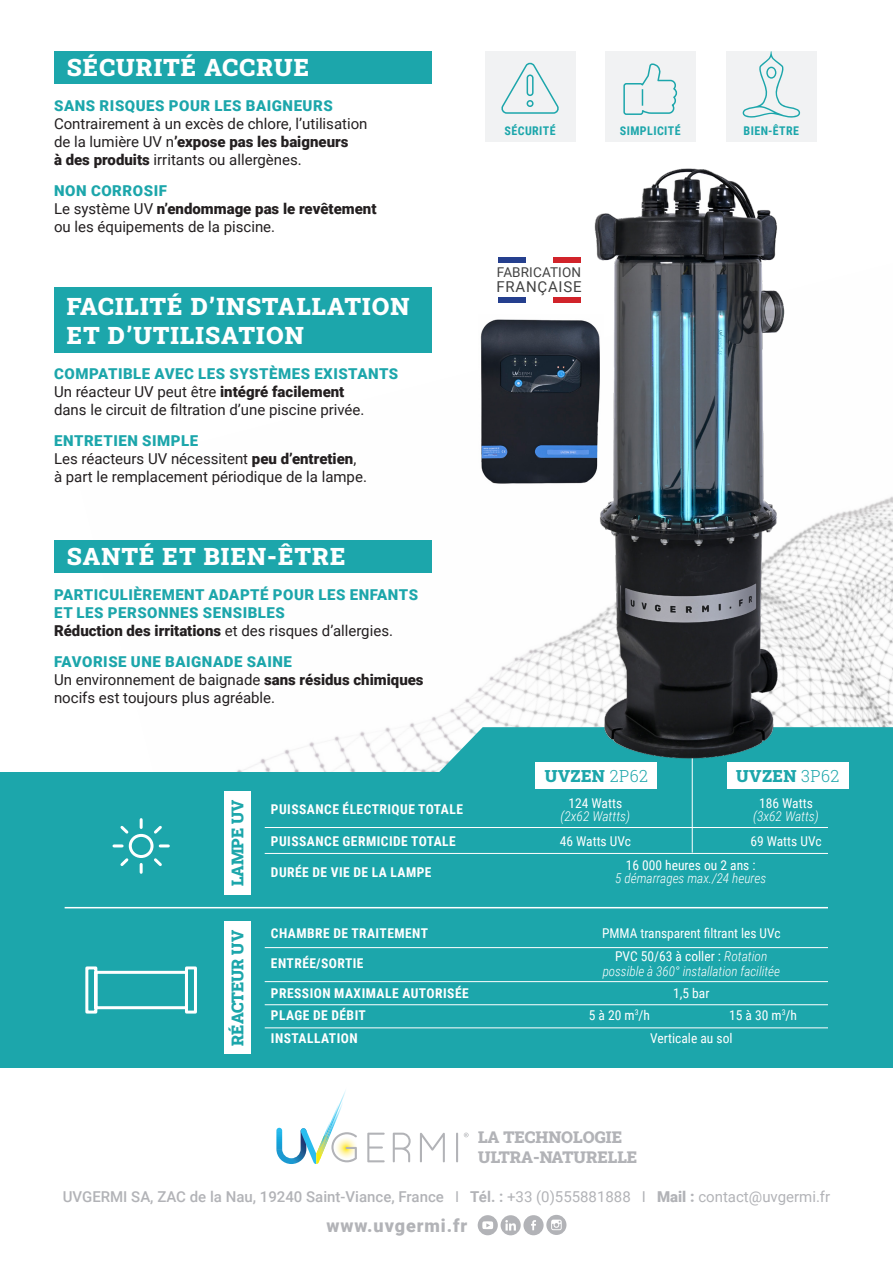
<style>
.page{position:relative;width:893px;height:1263px;background:#fff}
.page>*{position:absolute;margin:0;border:0;box-sizing:border-box;transform-origin:0 0}
.t1{font:900 24px "Roboto Slab";letter-spacing:.05em;color:#fff}
.t2{font:900 18px "Roboto";letter-spacing:.05em;color:#b2b3b7}
.t3{font:900 16.8px "Roboto Slab";letter-spacing:.025em;color:#1ca6ab}
.t4{font:900 16.5px "Roboto Slab";color:#1ca6ab}
.t5{font:900 16.35px "Roboto Slab";color:#b2b3b7}
.t6{font:15px "Roboto";color:#231f20}
.t7{font:900 15px "Roboto";letter-spacing:.035em;color:#1ca6ab}
.t8{font:500 15px "Roboto";color:#b2b3b7}
.t9{font:900 15px "Roboto";color:#231f20}
.t10{font:15px "Roboto";letter-spacing:.05em;color:#424242}
.t11{font:700 13.5px "Roboto Condensed";letter-spacing:.035em;color:#fff}
.t12{font:13.5px "Roboto Condensed";color:#fff}
.t13{font:italic 300 13.5px "Roboto Condensed";color:#fff}
.t14{font:13.5px "Roboto";letter-spacing:.01em;color:#424242}
.t15{font:700 12px "Roboto Condensed";letter-spacing:.035em;color:#1ca6ab}
.s1{font-weight:400}
.s2{font-weight:900}
.s3{font-weight:300}
.s4{font-weight:300;font-style:italic}
.s5{font-weight:700}
</style>
<div class="page">
<img style="left:237px;top:302px;width:348px;height:470px">
<div style="left:54px;top:287px;width:378px;height:33px;background:#1ca6ab"></div>
<div style="left:54px;top:320px;width:378px;height:33px;background:#1ca6ab"></div>
<svg style="left:387px;top:727px;width:198px;height:45px;fill:#1ca6ab"></svg>
<svg style="left:478px;top:1215px;width:88px;height:20px"></svg>
<svg style="left:367px;top:1133px;width:18px;height:29px"></svg>
<svg style="left:420px;top:1133px;width:25px;height:29px"></svg>
<hr style="left:456px;top:1133px;width:2px;height:29px;background:#b2b3b7">
<svg style="left:276px;top:1090px;width:81px;height:74px"></svg>
<svg style="left:393px;top:1133px;width:18px;height:29px"></svg>
<svg style="left:464px;top:1133px;width:5px;height:4px"></svg>
<div style="left:0;top:772px;width:893px;height:295px;background:#1ca6ab"></div>
<hr style="left:265px;top:827px;width:563px;height:1px;background:#fff">
<hr style="left:265px;top:947px;width:563px;height:1px;background:#fff">
<hr style="left:265px;top:981px;width:563px;height:1px;background:#fff">
<hr style="left:265px;top:1004px;width:563px;height:1px;background:#fff">
<hr style="left:265px;top:853px;width:563px;height:1px;background:#fff">
<hr style="left:65px;top:907px;width:763px;height:1px;background:#fff">
<div style="left:224px;top:791px;width:26px;height:104px;background:#fff"></div>
<div style="left:727px;top:762px;width:121px;height:27px;background:#fff"></div>
<div style="left:536px;top:762px;width:121px;height:27px;background:#fff"></div>
<div style="left:224px;top:922px;width:26px;height:132px;background:#fff"></div>
<hr style="left:692px;top:740px;width:1px;height:113px;background:#fff">
<div style="left:54px;top:51px;width:378px;height:33px;background:#1ca6ab"></div>
<div style="left:54px;top:540px;width:378px;height:33px;background:#1ca6ab"></div>
<img style="left:478px;top:315px;width:107px;height:178px">
<img style="left:585px;top:168px;width:308px;height:604px">
<svg style="left:112px;top:818px;width:58px;height:56px"></svg>
<svg style="left:85px;top:966px;width:112px;height:48px"></svg>
<div style="left:485px;top:51px;width:90px;height:90px;background:#f1f2f3"></div>
<svg style="left:501px;top:62px;width:58px;height:52px"></svg>
<div style="left:605px;top:51px;width:90px;height:90px;background:#f1f2f3"></div>
<svg style="left:623px;top:63px;width:55px;height:52px"></svg>
<div style="left:726px;top:51px;width:90px;height:90px;background:#f1f2f3"></div>
<svg style="left:743px;top:51px;width:57px;height:67px"></svg>
<hr style="left:265px;top:1027px;width:563px;height:1px;background:#fff">
<div style="left:498px;top:257px;width:28px;height:6px;background:#253f8e"></div>
<div style="left:553px;top:257px;width:28px;height:6px;background:#d1232a"></div>
<div style="left:498px;top:297px;width:28px;height:5px;background:#253f8e"></div>
<div style="left:553px;top:297px;width:28px;height:5px;background:#d1232a"></div>
<p class="t1" style="left:67px;top:51px;width:244px">SÉCURITÉ ACCRUE</p>
<p class="t7" style="left:54px;top:95px;width:280px">SANS RISQUES POUR LES BAIGNEURS</p>
<p class="t6" style="left:54px;top:113px;width:315px">Contrairement à un excès de chlore, l’utilisation</p>
<p class="t9" style="left:54px;top:131px;width:296px"><span class="s1">de la lumière UV n</span>’expose pas les baigneurs</p>
<p class="t6" style="left:54px;top:149px;width:249px"><span class="s2">à des produits</span> irritants ou allergènes.</p>
<p class="t7" style="left:54px;top:180px;width:114px">NON CORROSIF</p>
<p class="t9" style="left:54px;top:198px;width:324px"><span class="s1">Le système UV</span> n’endommage pas le revêtement</p>
<p class="t6" style="left:54px;top:216px;width:223px">ou les équipements de la piscine.</p>
<p class="t1" style="left:67px;top:290px;width:344px">FACILITÉ D’INSTALLATION</p>
<p class="t1" style="left:67px;top:319px;width:239px">ET D’UTILISATION</p>
<p class="t7" style="left:54px;top:363px;width:345px">COMPATIBLE AVEC LES SYSTÈMES EXISTANTS</p>
<p class="t6" style="left:54px;top:381px;width:292px">Un réacteur UV peut être <span class="s2">intégré facilement</span></p>
<p class="t6" style="left:54px;top:399px;width:312px">dans le circuit de filtration d’une piscine privée.</p>
<p class="t7" style="left:54px;top:430px;width:145px">ENTRETIEN SIMPLE</p>
<p class="t6" style="left:54px;top:448px;width:304px">Les réacteurs UV nécessitent <span class="s2">peu d’entretien</span>,</p>
<p class="t6" style="left:54px;top:466px;width:314px">à part le remplacement périodique de la lampe.</p>
<p class="t1" style="left:67px;top:540px;width:280px">SANTÉ ET BIEN-ÊTRE</p>
<p class="t7" style="left:54px;top:584px;width:365px">PARTICULIÈREMENT ADAPTÉ POUR LES ENFANTS</p>
<p class="t7" style="left:54px;top:602px;width:232px">ET LES PERSONNES SENSIBLES</p>
<p class="t6" style="left:54px;top:620px;width:340px"><span class="s2">Réduction des irritations</span> et des risques d’allergies.</p>
<p class="t7" style="left:54px;top:651px;width:239px">FAVORISE UNE BAIGNADE SAINE</p>
<p class="t6" style="left:54px;top:669px;width:371px">Un environnement de baignade <span class="s2">sans résidus chimiques</span></p>
<p class="t6" style="left:54px;top:687px;width:223px">nocifs est toujours plus agréable.</p>
<p class="t15" style="left:505px;top:122px;width:52px">SÉCURITÉ</p>
<p class="t15" style="left:620px;top:122px;width:62px">SIMPLICITÉ</p>
<p class="t15" style="left:744px;top:122px;width:57px">BIEN-ÊTRE</p>
<p class="t14" style="left:497px;top:263px;width:86px">FABRICATION</p>
<p class="t10" style="left:496px;top:276px;width:87px">FRANÇAISE</p>
<p class="t3" style="left:545px;top:764px;width:105px">UVZEN <span class="s3">2P62</span></p>
<p class="t3" style="left:736px;top:764px;width:105px">UVZEN <span class="s3">3P62</span></p>
<p class="t4" style="left:226px;top:886px;width:88px;rotate:-90deg">LAMPE UV</p>
<p class="t4" style="left:226px;top:1046px;width:117px;rotate:-90deg">RÉACTEUR UV</p>
<p class="t11" style="left:271px;top:800px;width:194px">PUISSANCE ÉLECTRIQUE TOTALE</p>
<p class="t12" style="left:568px;top:793px;width:55px">124 Watts</p>
<p class="t13" style="left:561px;top:807px;width:71px">(2x62 Wattts)</p>
<p class="t12" style="left:759px;top:793px;width:55px">186 Watts</p>
<p class="t13" style="left:753px;top:807px;width:67px">(3x62 Watts)</p>
<p class="t11" style="left:271px;top:831px;width:186px">PUISSANCE GERMICIDE TOTALE</p>
<p class="t12" style="left:560px;top:831px;width:73px">46 Watts UVc</p>
<p class="t12" style="left:750px;top:831px;width:73px">69 Watts UVc</p>
<p class="t11" style="left:271px;top:862px;width:162px">DURÉE DE VIE DE LA LAMPE</p>
<p class="t12" style="left:626px;top:855px;width:131px">16 000 heures ou 2 ans :</p>
<p class="t13" style="left:615px;top:869px;width:153px">5 démarrages max./24 heures</p>
<p class="t11" style="left:271px;top:924px;width:159px">CHAMBRE DE TRAITEMENT</p>
<p class="t12" style="left:602px;top:924px;width:180px">PMMA transparent filtrant les UVc</p>
<p class="t11" style="left:271px;top:954px;width:94px">ENTRÉE/SORTIE</p>
<p class="t12" style="left:615px;top:946px;width:154px">PVC 50/63 à coller : <span class="s4">Rotation</span></p>
<p class="t13" style="left:603px;top:961px;width:179px">possible à 360° installation facilitée</p>
<p class="t11" style="left:271px;top:983px;width:199px">PRESSION MAXIMALE AUTORISÉE</p>
<p class="t12" style="left:673px;top:983px;width:38px">1,5 bar</p>
<p class="t11" style="left:271px;top:1005px;width:97px">PLAGE DE DÉBIT</p>
<p class="t12" style="left:589px;top:1005px;width:63px">5 à 20 m<sup>3</sup>/h</p>
<p class="t12" style="left:729px;top:1005px;width:69px">15 à 30 m<sup>3</sup>/h</p>
<p class="t11" style="left:271px;top:1029px;width:88px">INSTALLATION</p>
<p class="t12" style="left:650px;top:1029px;width:84px">Verticale au sol</p>
<p class="t5" style="left:478px;top:1126px;width:145px">LA TECHNOLOGIE</p>
<p class="t5" style="left:478px;top:1145px;width:161px">ULTRA-NATURELLE</p>
<p class="t8" style="left:63px;top:1186px;width:769px">UVGERMI SA, ZAC de la Nau, 19240 Saint-Viance, France <span class="s1">I</span> <span class="s5">Tél. :</span> <span class="s1">+33 (0)555881888 I</span> <span class="s2">Mail :</span> <span class="s1">contact@uvgermi.fr</span></p>
<p class="t2" style="left:326px;top:1213px;width:142px">www.uvgermi.fr</p>
</div>
